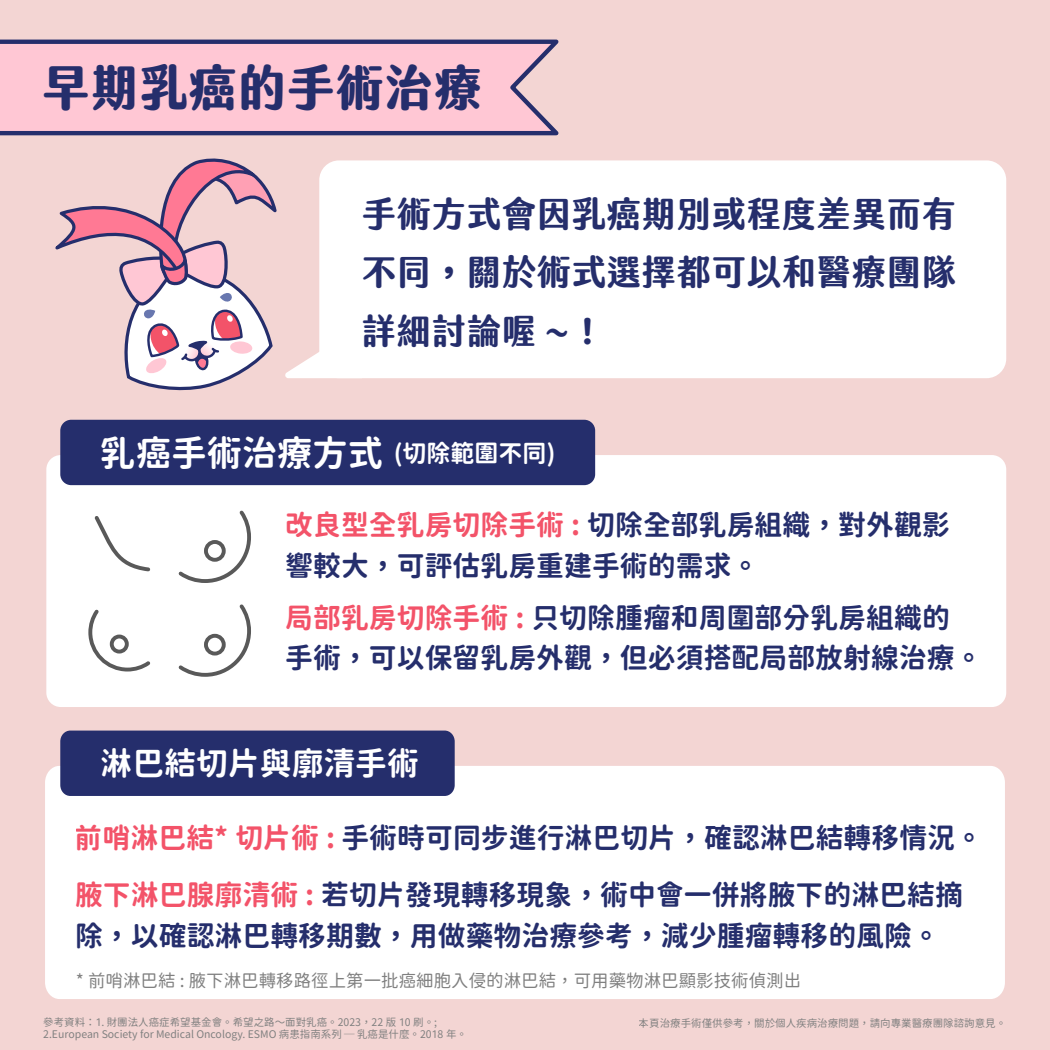
<style>
.page{position:relative;width:1050px;height:1050px;background:#f3d5d3}
.page>*{position:absolute;margin:0;border:0;box-sizing:border-box;transform-origin:0 0}
.t1{font:49px "jf jinxuanlatte 2.0 Heavy";color:#252e6c}
.t2{font:35.35px "Gen Sen Rounded TW B";color:#fff}
.t3{font:700 35px/58.6px "jf jinxuanlatte 2.0 Extra";color:#252e6c;text-align:justify}
.t4{font:31.85px "Gen Sen Rounded TW B";color:#fff}
.t5{font:27.91px/40.2px "Gen Sen Rounded TW B";color:#252e6c}
.t6{font:17.5px "Gen Sen Rounded TW R";color:#808080}
.t7{font:10.5px/11.8px "Gen Sen Rounded TW R";color:#808080}
.s1{font-size:23.97px}
.s2{color:#f35369}
.s3{font-family:"Gen Jyuu Gothic";font-weight:700}
.s4{font-family:"Gen Jyuu Gothic";font-weight:700;color:#f35369}
</style>
<div class="page">
<svg style="left:0;top:39px;width:559px;height:97px"></svg>
<div style="left:319px;top:160px;width:687px;height:218px;background:#fff;border-radius:20px"></div>
<svg style="left:55px;top:158px;width:309px;height:233px"></svg>
<div style="left:46px;top:455px;width:960px;height:252px;background:#fff;border-radius:14px"></div>
<div style="left:60px;top:420px;width:535px;height:65px;background:#252e6c;border-radius:11px"></div>
<div style="left:45px;top:766px;width:960px;height:233px;background:#fff"></div>
<div style="left:60px;top:731px;width:395px;height:65px;background:#252e6c;border-radius:10px"></div>
<svg style="left:88px;top:609px;width:63px;height:63px"></svg>
<div style="left:110px;top:635px;width:19px;height:19px;border:4px solid #595959;border-radius:50%"></div>
<svg style="left:178px;top:604px;width:73px;height:73px"></svg>
<div style="left:204px;top:634px;width:22px;height:22px;border:4px solid #595959;border-radius:50%"></div>
<svg style="left:94px;top:516px;width:57px;height:56px"></svg>
<svg style="left:178px;top:510px;width:73px;height:73px"></svg>
<div style="left:204px;top:540px;width:22px;height:22px;border:4px solid #595959;border-radius:50%"></div>
<h1 class="t1" style="left:41px;top:43px;width:442px">早期乳癌的手術治療</h1>
<p class="t3" style="left:361px;top:180px;width:597px">手術方式會因乳癌期別或程度差異而有不同，關於術式選擇都可以和醫療團隊詳細討論喔 ~ !</p>
<p class="t2" style="left:101px;top:433px;width:456px">乳癌手術治療方式 <span class="s1">(切除範圍不同)</span></p>
<p class="t5" style="left:285px;top:506px;width:666px"><span class="s2">改良型全乳房切除手術 :</span> 切除全部乳房組織，對外觀影響較大，可評估乳房重建手術的需求。</p>
<p class="t5" style="left:285px;top:598px;width:699px"><span class="s2">局部乳房切除手術 :</span> 只切除腫瘤和周圍部分乳房組織的手術，可以保留乳房外觀，但必須搭配局部放射線治療。</p>
<p class="t4" style="left:101px;top:745px;width:320px">淋巴結切片與廓<span class="s3">清</span>手術</p>
<p class="t5" style="left:75px;top:810px;width:910px;line-height:57.1px"><span class="s2">前哨淋巴結* 切片術 :</span> 手術時可同步進行淋巴切片，確認淋巴結轉移<span class="s3">情</span>況。<span class="s2">腋下淋巴腺廓</span><span class="s4">清</span><span class="s2">術 :</span> 若切片發現轉移現象，術中會一併將腋下的淋巴結摘</p>
<p class="t5" style="left:75px;top:916px;width:866px">除，以確認淋巴轉移期數，用做藥物治療參考，減少腫瘤轉移的風險。</p>
<p class="t6" style="left:76px;top:970px;width:727px">* 前哨淋巴結 : 腋下淋巴轉移路徑上第一批癌細胞入侵的淋巴結，可用藥物淋巴顯影技術偵測出</p>
<p class="t7" style="left:43px;top:1017px;width:425px">參考資料：1. 財團法人癌症希望基金會。希望之路～面對乳癌。2023，22 版 10 刷。;<br>2.European Society for Medical Oncology. ESMO 病患指南系列 ─ 乳癌是什麼。2018 年。</p>
<p class="t7" style="left:639px;top:1018px;width:369px">本頁治療手術僅供參考，關於個人疾病治療問題，請向專業醫療團隊諮詢意見。</p>
</div>
